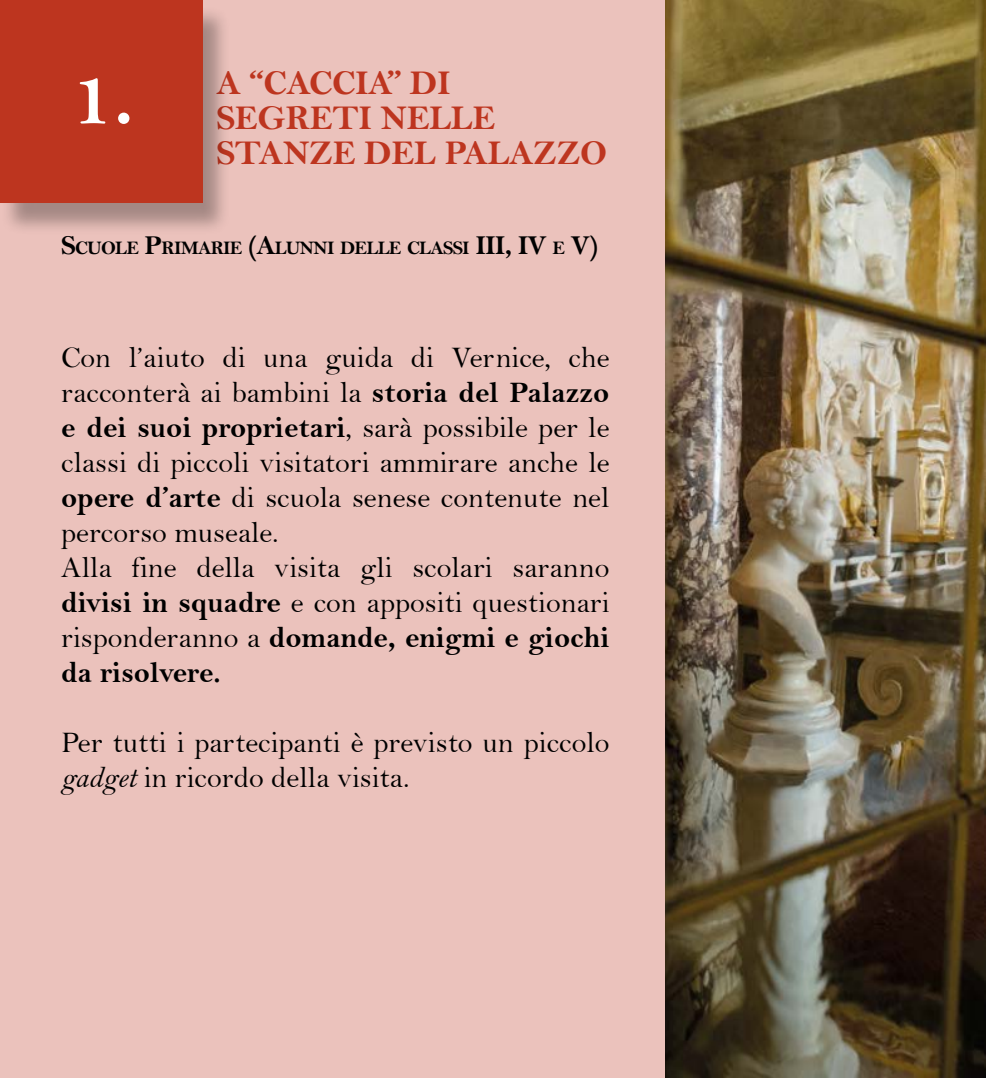
<style>
.page{position:relative;width:986px;height:1078px;background:#fff}
.page>*{position:absolute;margin:0;border:0;box-sizing:border-box;transform-origin:0 0}
.t1{font:35px/35px "Bell MT Bold";letter-spacing:-.01em;color:#bd351f}
.t2{font:30px/35px "Bell";color:#000}
.t3{font:30px/35px "Bell MT Bold";color:#000}
.t4{font:19.25px "Bell MT Bold";letter-spacing:-.045em;color:#000}
.s1{font-size:27.5px}
.s2{font-family:"Bell MT Bold"}
.s3{font-family:"Bell"}
.s4{font-family:"Bell MT Italic"}
</style>
<div class="page">
<div style="left:0;top:0;width:980px;height:1077px;background:#ebc2bc"></div>
<div style="left:0;top:5px;width:230px;height:230px;background:#000;opacity:.3"></div>
<div style="left:0;top:0;width:202px;height:202px;background:#bd351f"></div>
<img style="left:665px;top:0;width:320px;height:1077px">
<svg style="left:80px;top:78px;width:49px;height:46px"></svg>
<p class="t1" style="left:216px;top:65px;width:392px">A “CACCIA” DI<br>SEGRETI NELLE<br>STANZE DEL PALAZZO</p>
<p class="t4" style="left:61px;top:237px;width:538px"><span class="s1">S</span>CUOLE <span class="s1">P</span>RIMARIE <span class="s1">(A</span>LUNNI DELLE CLASSI <span class="s1">III , IV</span> E <span class="s1">V)</span></p>
<p class="t2" style="left:61px;top:340px;width:549px">Con l’aiuto di una guida di Vernice, che racconterà ai bambini la <span class="s2">storia del Palazzo</span></p>
<p class="t3" style="left:61px;top:410px;width:549px">e dei suoi proprietari<span class="s3">, sarà possibile per le</span></p>
<p class="t2" style="left:61px;top:445px;width:549px">classi di piccoli visitatori ammirare anche le <span class="s2">opere d’arte</span> di scuola senese contenute nel percorso museale.<br>Alla fine della visita gli scolari saranno <span class="s2">divisi in squadre</span> e con appositi questionari</p>
<p class="t3" style="left:61px;top:620px;width:549px"><span class="s3">risponderanno a</span> domande, enigmi e giochi da risolvere.</p>
<p class="t2" style="left:61px;top:725px;width:549px">Per tutti i partecipanti è previsto un piccolo <span class="s4">gadget</span> in ricordo della visita.</p>
</div>
